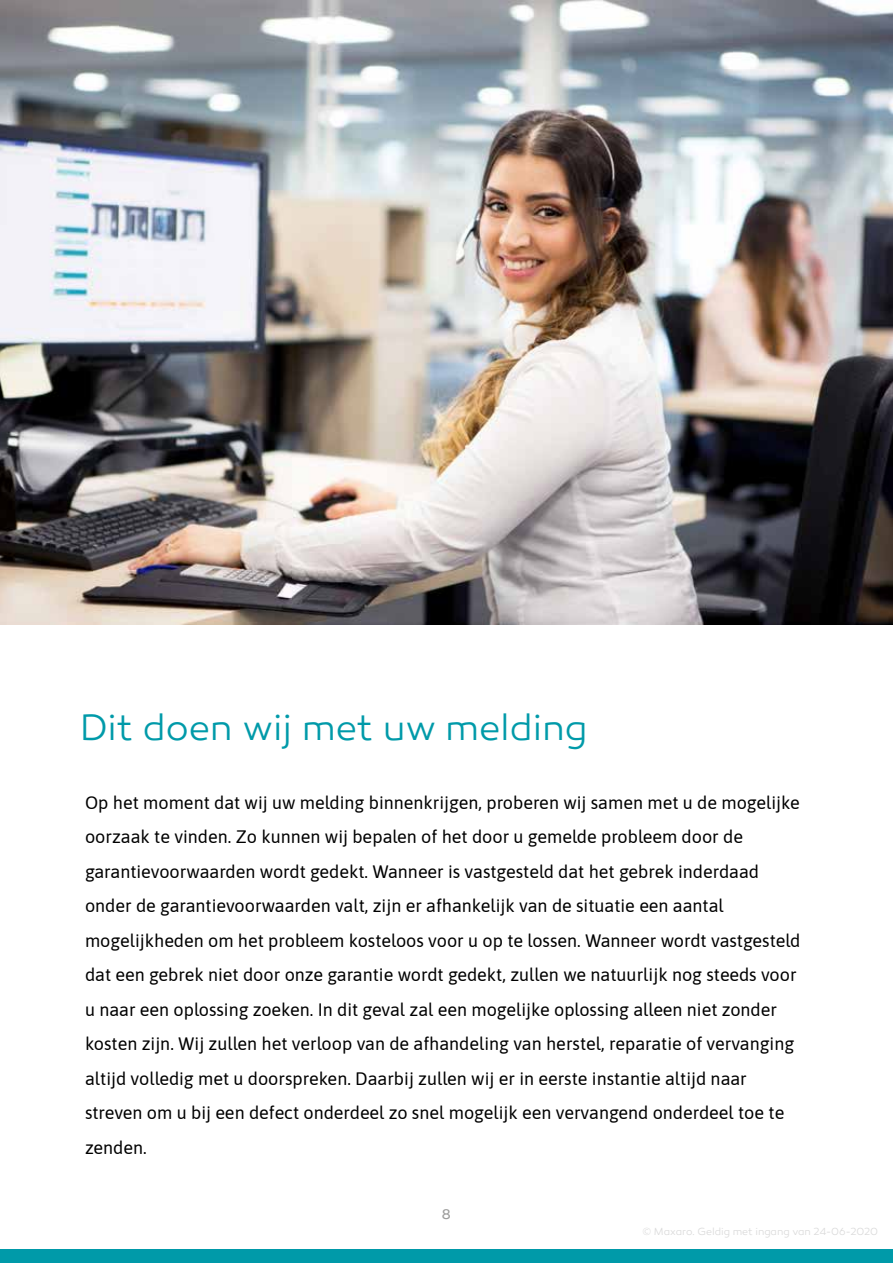
<style>
.page{position:relative;width:893px;height:1263px;background:#fff}
.page>*{position:absolute;margin:0;border:0;box-sizing:border-box;transform-origin:0 0}
.t1{font:300 37.5px "Canaro";letter-spacing:-.005em;color:#009aa9}
.t2{font:18px/34.5px "Asap";color:#000}
.t3{font:14.25px "Canaro";color:#9d9d9c}
.t4{font:300 10.5px "Canaro";letter-spacing:-.005em;color:#dadada}
</style>
<div class="page">
<div style="left:0;top:1249px;width:893px;height:14px;background:#009aa9"></div>
<img style="left:0;top:0;width:893px;height:624px">
<h1 class="t1" style="left:80px;top:706px;width:509px">Dit doen wij met uw melding</h1>
<p class="t2" style="left:85px;top:784px;width:717px">Op het moment dat wij uw melding binnenkrijgen, proberen wij samen met u de mogelijke oorzaak te vinden. Zo kunnen wij bepalen of het door u gemelde probleem door de garantievoorwaarden wordt gedekt. Wanneer is vastgesteld dat het gebrek inderdaad onder de garantievoorwaarden valt, zijn er afhankelijk van de situatie een aantal mogelijkheden om het probleem kosteloos voor u op te lossen. Wanneer wordt vastgesteld dat een gebrek niet door onze garantie wordt gedekt, zullen we natuurlijk nog steeds voor u naar een oplossing zoeken. In dit geval zal een mogelijke oplossing alleen niet zonder kosten zijn. Wij zullen het verloop van de afhandeling van herstel, reparatie of vervanging altijd volledig met u doorspreken. Daarbij zullen wij er in eerste instantie altijd naar streven om u bij een defect onderdeel zo snel mogelijk een vervangend onderdeel toe te zenden.</p>
<p class="t3" style="left:442px;top:1206px;width:11px">8</p>
<p class="t4" style="left:642px;top:1225px;width:237px">© Maxaro. Geldig met ingang van 24-06-2020</p>
</div>
